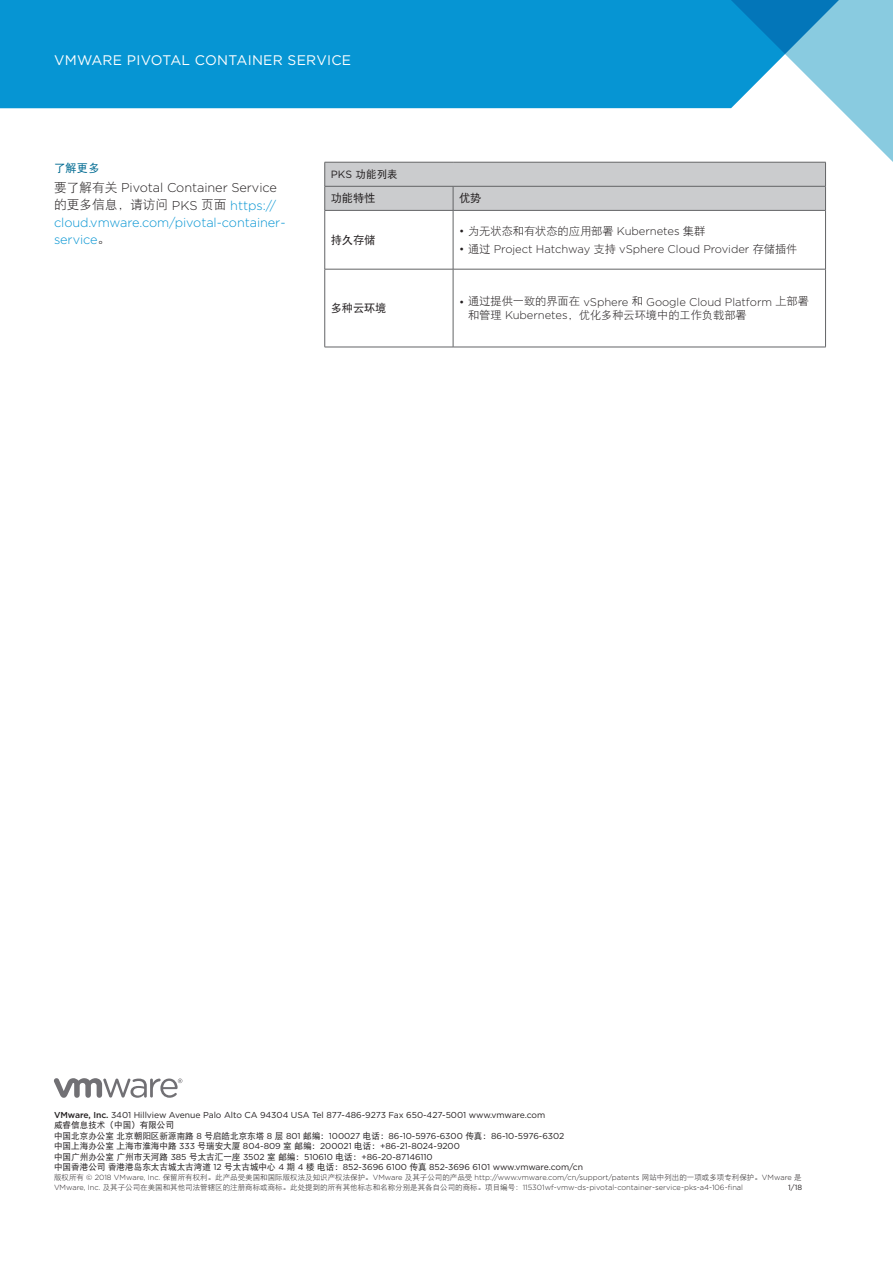
<style>
.page{position:relative;width:893px;height:1263px;background:#fff}
.page>*{position:absolute;margin:0;border:0;box-sizing:border-box;transform-origin:0 0}
.t1{font:13.8px "Gotham";letter-spacing:.02em;color:#fff}
.t2{font:300 12.75px/17.2px "Gotham";letter-spacing:-.005em;color:#0695d3}
.t3{font:300 12.75px "Gotham";letter-spacing:-.005em;color:#231f20}
.t4{font:12.75px "DFP Hei W3";letter-spacing:-.005em;color:#231f20}
.t5{font:300 11.25px "Gotham";letter-spacing:-.005em;color:#231f20}
.t6{font:11.25px "DFP Hei W3";letter-spacing:-.005em;color:#231f20}
.t7{font:11.25px "DFP Hei W5";letter-spacing:-.01em;color:#231f20}
.t8{font:11.25px "DFP Hei W5";color:#006b92}
.t9{font:10.5px "DFP Hei W5";color:#231f20}
.t10{font:8.7px/10.5px "Gotham";letter-spacing:-.005em;color:#231f20}
.t11{font:8.7px "DFP Hei W5";letter-spacing:-.005em;color:#231f20}
.t12{font:300 7.5px/9.8px "Gotham";color:#231f20}
.t13{font:7.5px "Gotham";color:#231f20}
.s1{font-family:"DFP Hei W3";font-weight:400}
.s2{font-family:"Gotham";font-weight:300}
.s3{font-family:"Gotham";font-weight:300;color:#0695d3}
.s4{font-family:"DFP Hei W3";font-weight:400;color:#231f20}
.s5{font-family:"Gotham"}
.s6{font-weight:500}
.s7{font-family:"DFP Hei W5"}
</style>
<div class="page">
<svg style="left:54px;top:1078px;width:128px;height:20px"></svg>
<div style="left:0;top:0;width:324px;height:108px;background:#0695d3"></div>
<hr style="left:324px;top:211px;width:1px;height:58px;background:#636466">
<hr style="left:453px;top:211px;width:1px;height:58px;background:#636466">
<hr style="left:825px;top:211px;width:1px;height:58px;background:#636466">
<hr style="left:325px;top:269px;width:128px;height:1px;background:#636466">
<hr style="left:324px;top:269px;width:1px;height:78px;background:#636466">
<hr style="left:453px;top:269px;width:373px;height:1px;background:#636466">
<hr style="left:453px;top:269px;width:1px;height:78px;background:#636466">
<hr style="left:825px;top:269px;width:1px;height:78px;background:#636466">
<svg style="left:324px;top:0;width:569px;height:210px"></svg>
<hr style="left:325px;top:210px;width:128px;height:1px;background:#636466">
<hr style="left:453px;top:210px;width:373px;height:1px;background:#636466">
<hr style="left:325px;top:347px;width:128px;height:1px;background:#636466">
<hr style="left:453px;top:347px;width:373px;height:1px;background:#636466">
<h1 class="t1" style="left:54px;top:51px;width:299px">VMWARE PIVOTAL CONTAINER SERVICE</h1>
<p class="t8" style="left:54px;top:162px;width:47px">了解更多</p>
<h2 class="t3" style="left:54px;top:180px;width:224px"><span class="s1">要了解有关</span> Pivotal Container Service</h2>
<h2 class="t4" style="left:54px;top:198px;width:224px">的更多信息，请访问 <span class="s2">PKS</span> 页面 <span class="s3">https://</span></h2>
<h2 class="t2" style="left:54px;top:213px;width:233px">cloud.vmware.com/pivotal-container&shy;service<span class="s4">。</span></h2>
<p class="t9" style="left:331px;top:169px;width:69px"><span class="s5">PKS</span> 功能列表</p>
<p class="t7" style="left:331px;top:193px;width:46px">功能特性</p>
<p class="t7" style="left:459px;top:193px;width:24px">优势</p>
<p class="t7" style="left:331px;top:234px;width:46px">持久存储</p>
<p class="t6" style="left:459px;top:225px;width:248px"><span class="s2">•</span> 为无状态和有状态的应用部署 <span class="s2">Kubernetes</span> 集群</p>
<p class="t5" style="left:459px;top:242px;width:340px">• <span class="s1">通过</span> Project Hatchway <span class="s1">支持</span> vSphere Cloud Provider <span class="s1">存储插件</span></p>
<p class="t7" style="left:331px;top:302px;width:57px">多种云环境</p>
<p class="t5" style="left:459px;top:295px;width:351px">• <span class="s1">通过提供一致的界面在</span> vSphere <span class="s1">和</span> Google Cloud Platform <span class="s1">上部署</span></p>
<p class="t6" style="left:468px;top:309px;width:280px">和管理 <span class="s2">Kubernetes</span>，优化多种云环境中的工作负载部署</p>
<p class="t10" style="left:54px;top:1109px;width:493px"><span class="s6">VMware, Inc.</span> 3401 Hillview Avenue Palo Alto CA 94304 USA Tel 877-486-9273 Fax 650-427-5001 www.vmware.com</p>
<p class="t11" style="left:54px;top:1121px;width:122px">威睿信息技术（中国）有限公司</p>
<p class="t10" style="left:54px;top:1130px;width:530px"><span class="s7">中国北京办公室北京朝阳区新源南路</span> 8 <span class="s7">号启皓北京东塔</span> 8 <span class="s7">层</span> 801 <span class="s7">邮编：</span>100027 <span class="s7">电话：</span>86-10-5976-6300 <span class="s7">传真：</span>86-10-5976-6302<br><span class="s7">中国上海办公室上海市淮海中路</span> 333 <span class="s7">号瑞安大厦</span> 804-809 <span class="s7">室邮编：</span>200021 <span class="s7">电话：</span>+86-21-8024-9200<br><span class="s7">中国广州办公室广州市天河路</span> 385 <span class="s7">号太古汇一座</span> 3502 <span class="s7">室邮编：</span>510610 <span class="s7">电话：</span>+86-20-87146110<br><span class="s7">中国香港公司香港港岛东太古城太古湾道</span> 12 <span class="s7">号太古城中心</span> 4 <span class="s7">期</span> 4 <span class="s7">楼电话：</span>852-3696 6100 <span class="s7">传真</span> 852-3696 6101 www.vmware.com/cn</p>
<p class="t12" style="left:54px;top:1172px;width:749px"><span class="s1">版权所有</span> © 2018 VMware, Inc. <span class="s1">保留所有权利。此产品受美国和国际版权法及知识产权法保护。</span>VMware <span class="s1">及其子公司的产品受</span> http://www.vmware.com/cn/support/patents <span class="s1">网站中列出的一项或多项专利保护。</span>VMware <span class="s1">是<br></span>VMware, Inc. <span class="s1">及其子公司在美国和其他司法管辖区的注册商标或商标。此处提到的所有其他标志和名称分别是其各自公司的商标。项目编号：</span>115301wf-vmw-ds-pivotal-container-service-pks-a4-106-final</p>
<p class="t13" style="left:788px;top:1182px;width:15px">1/18</p>
</div>
